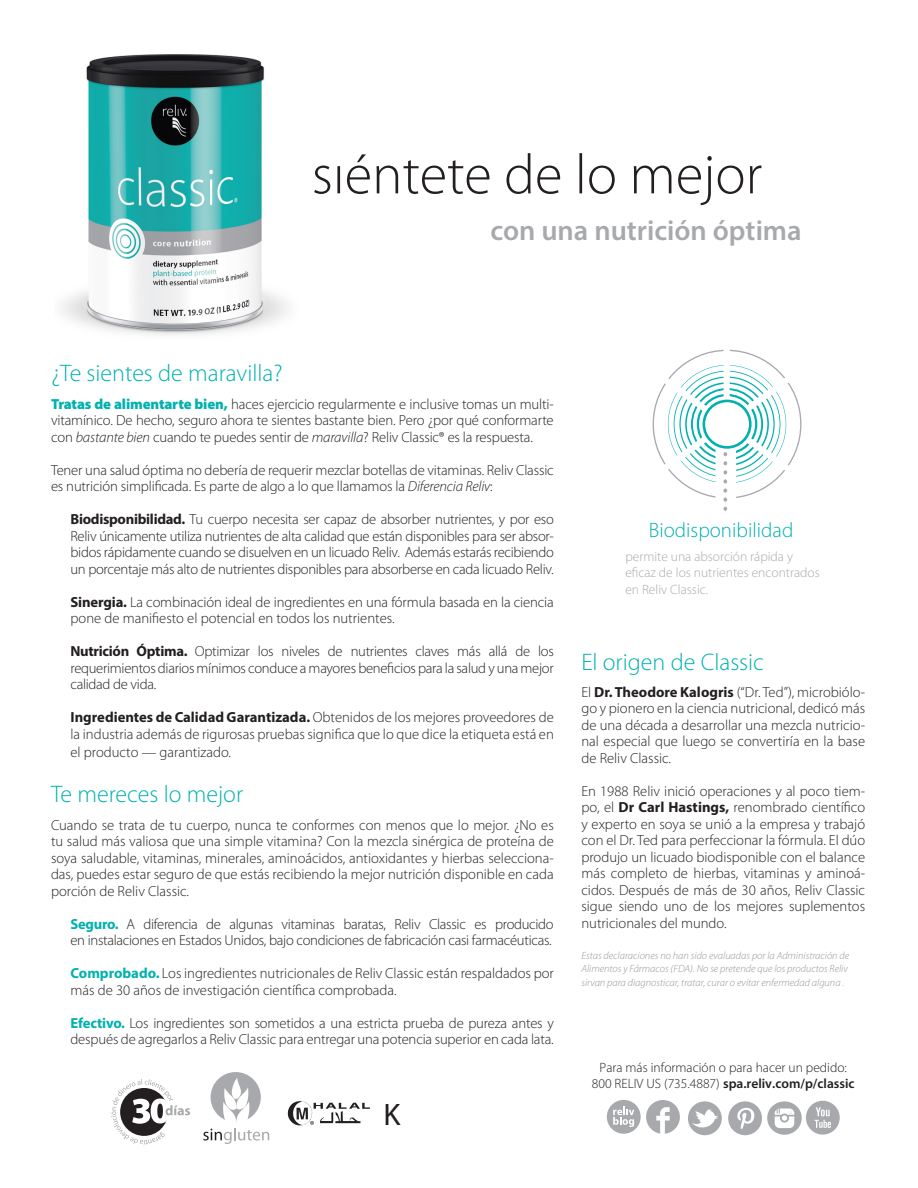
<style>
.page{position:relative;width:918px;height:1188px;background:#fff}
.page>*{position:absolute;margin:0;border:0;box-sizing:border-box;transform-origin:0 0}
.t1{font:31.2px "Myriad Pro";color:#231f20}
.t2{font:600 28.5px "Myriad Pro";color:#a8a9ad}
.t3{font:300 24px "Myriad Pro";color:#00b1b0}
.text{font:300 20.85px "Myriad Pro";color:#00b1b0}
.text-2{font:300 14.7px/16.5px "Myriad Pro";letter-spacing:-.01em;color:#231f20;text-align:justify}
.bullets{font:300 14.7px/16.5px "Myriad Pro";letter-spacing:-.01em;color:#231f20}
.text-3{font:300 13.5px/16.5px "Myriad Pro";color:#a8a9ad}
.t4{font:600 13.5px "Myriad Pro";color:#231f20}
.t5{font:300 13.5px "Myriad Pro";color:#231f20}
.body{font:italic 300 10.5px/13.5px "Myriad Pro";color:#939598}
.s1{font-weight:900;color:#00b1b0}
.s2{font-style:italic}
.s3{font-weight:700}
.s4{font-weight:700;color:#00b1b0}
.s5{font-weight:300}
</style>
<div class="page">
<svg style="left:211px;top:1072px;width:50px;height:50px"></svg>
<svg style="left:203px;top:1128px;width:66px;height:16px"></svg>
<svg style="left:111px;top:1079px;width:79px;height:66px"></svg>
<svg style="left:287px;top:1101px;width:83px;height:25px"></svg>
<svg style="left:660px;top:349px;width:132px;height:162px"></svg>
<svg style="left:314px;top:153px;width:447px;height:52px"></svg>
<img style="left:62px;top:54px;width:226px;height:281px">
<div style="left:607px;top:1100px;width:34px;height:34px;background:#a8a9ad;border-radius:50%"></div>
<svg style="left:613px;top:1107px;width:21px;height:20px"></svg>
<svg style="left:646px;top:1100px;width:34px;height:34px"></svg>
<div style="left:688px;top:1101px;width:34px;height:34px;background:#a8a9ad;border-radius:50%"></div>
<svg style="left:692px;top:1109px;width:26px;height:22px"></svg>
<div style="left:728px;top:1101px;width:34px;height:34px;background:#a8a9ad;border-radius:50%"></div>
<svg style="left:737px;top:1107px;width:18px;height:22px"></svg>
<div style="left:806px;top:1101px;width:34px;height:34px;background:#a8a9ad;border-radius:50%"></div>
<svg style="left:815px;top:1107px;width:16px;height:21px"></svg>
<div style="left:767px;top:1101px;width:35px;height:34px;background:#a8a9ad;border-radius:50%"></div>
<svg style="left:775px;top:1108px;width:19px;height:20px"></svg>
<p class="t2" style="left:490px;top:212px;width:313px">con una nutrición óptima</p>
<p class="t3" style="left:51px;top:359px;width:233px">¿Te sientes de maravilla?</p>
<p class="text-2" style="left:51px;top:395px;width:504px"><span class="s1">Tratas de alimentarte bien,</span> haces ejercicio regularmente e inclusive tomas un multi&shy;vitamínico. De hecho, seguro ahora te sientes bastante bien. Pero ¿por qué conformarte con <span class="s2">bastante bien</span> cuando te puedes sentir de <span class="s2">maravilla</span>? Reliv Classic® es la respuesta.</p>
<p class="text-2" style="left:51px;top:461px;width:504px">Tener una salud óptima no debería de requerir mezclar botellas de vitaminas. Reliv Classic es nutrición simplificada. Es parte de algo a lo que llamamos la <span class="s2">Diferencia Reliv</span>:</p>
<p class="bullets" style="left:70px;top:511px;width:485px;text-align:justify"><span class="s3">Biodisponibilidad.</span> Tu cuerpo necesita ser capaz de absorber nutrientes, y por eso Reliv únicamente utiliza nutrientes de alta calidad que están disponibles para ser absor&shy;bidos rápidamente cuando se disuelven en un licuado Reliv. Además estarás recibiendo un porcentaje más alto de nutrientes disponibles para absorberse en cada licuado Reliv.</p>
<p class="bullets" style="left:70px;top:593px;width:485px"><span class="s3">Sinergia.</span> La combinación ideal de ingredientes en una fórmula basada en la ciencia pone de manifiesto el potencial en todos los nutrientes.</p>
<p class="bullets" style="left:70px;top:643px;width:485px;text-align:justify"><span class="s3">Nutrición Óptima.</span> Optimizar los niveles de nutrientes claves más allá de los requerimientos diarios mínimos conduce a mayores beneficios para la salud y una mejor calidad de vida.</p>
<p class="bullets" style="left:70px;top:709px;width:485px"><span class="s3">Ingredientes de Calidad Garantizada.</span> Obtenidos de los mejores proveedores de la industria además de rigurosas pruebas significa que lo que dice la etiqueta está en</p>
<p class="bullets" style="left:70px;top:743px;width:162px">el producto — garantizado.</p>
<p class="t3" style="left:51px;top:780px;width:194px">Te mereces lo mejor</p>
<p class="text-2" style="left:51px;top:816px;width:504px">Cuando se trata de tu cuerpo, nunca te conformes con menos que lo mejor. ¿No es tu salud más valiosa que una simple vitamina? Con la mezcla sinérgica de proteína de soya saludable, vitaminas, minerales, aminoácidos, antioxidantes y hierbas selecciona&shy;das, puedes estar seguro de que estás recibiendo la mejor nutrición disponible en cada porción de Reliv Classic.</p>
<p class="bullets" style="left:70px;top:915px;width:485px"><span class="s4">Seguro.</span> A diferencia de algunas vitaminas baratas, Reliv Classic es producido en instalaciones en Estados Unidos, bajo condiciones de fabricación casi farmacéuticas.</p>
<p class="bullets" style="left:70px;top:965px;width:485px"><span class="s4">Comprobado.</span> Los ingredientes nutricionales de Reliv Classic están respaldados por más de 30 años de investigación científica comprobada.</p>
<p class="bullets" style="left:70px;top:1014px;width:485px"><span class="s4">Efectivo.</span> Los ingredientes son sometidos a una estricta prueba de pureza antes y después de agregarlos a Reliv Classic para entregar una potencia superior en cada lata.</p>
<p class="t1" style="left:383px;top:1095px;width:18px">K</p>
<p class="text" style="left:649px;top:517px;width:146px">Biodisponibilidad</p>
<p class="text-3" style="left:625px;top:548px;width:196px">permite una absorción rápida y eficaz de los nutrientes encontrados en Reliv Classic.</p>
<p class="t3" style="left:581px;top:647px;width:184px">El origen de Classic</p>
<p class="text-2" style="left:581px;top:684px;width:285px">El <span class="s3">Dr. Theodore Kalogris</span> (“Dr. Ted”), microbiólo&shy;go y pionero en la ciencia nutricional, dedicó más de una década a desarrollar una mezcla nutricio&shy;nal especial que luego se convertiría en la base de Reliv Classic.</p>
<p class="text-2" style="left:581px;top:783px;width:285px">En 1988 Reliv inició operaciones y al poco tiem&shy;po, el <span class="s3">Dr Carl Hastings,</span> renombrado científico y experto en soya se unió a la empresa y trabajó con el Dr. Ted para perfeccionar la fórmula. El dúo produjo un licuado biodisponible con el balance más completo de hierbas, vitaminas y aminoá&shy;cidos. Después de más de 30 años, Reliv Classic sigue siendo uno de los mejores suplementos nutricionales del mundo.</p>
<p class="body" style="left:581px;top:948px;width:269px">Estas declaraciones no han sido evaluadas por la Administración de<br>Alimentos y Fármacos (FDA). No se pretende que los productos Reliv sirvan para diagnosticar, tratar, curar o evitar enfermedad alguna .</p>
<p class="t5" style="left:600px;top:1059px;width:249px">Para más información o para hacer un pedido:</p>
<p class="t4" style="left:592px;top:1075px;width:264px"><span class="s5">800 RELIV US (735.4887)</span> spa.reliv.com/p/classic</p>
</div>
